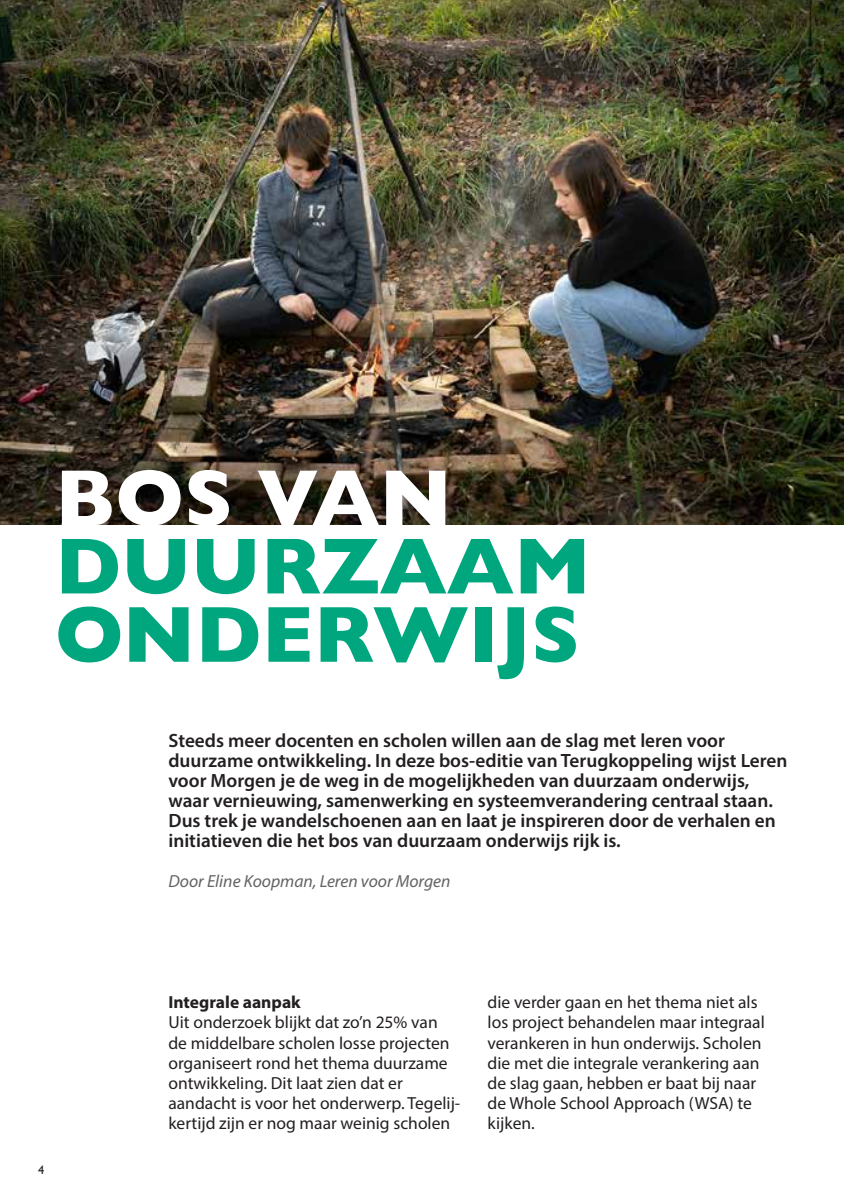
<style>
.page{position:relative;width:844px;height:1191px;background:#fff}
.page>*{position:absolute;margin:0;border:0;box-sizing:border-box;transform-origin:0 0}
.t1{font:700 80.5px/68.2px "Gill Sans";color:#00a77e}
.t2{font:700 80.5px "Gill Sans";color:#fff}
.t3{font:600 19.25px/20.1px "Myriad Pro";color:#231f20}
.t4{font:17.5px/20.1px "Myriad Pro";color:#231f20}
.t5{font:italic 17.5px "Myriad Pro";color:#636366}
.t6{font:700 17.5px "Myriad Pro";color:#231f20}
.t7{font:12.25px "Gill Sans";color:#231f20}
</style>
<div class="page">
<img style="left:0;top:0;width:843px;height:524px">
<h1 class="t2" style="left:55px;top:434px;width:398px">BOS VAN</h1>
<h1 class="t1" style="left:55px;top:530px;width:537px">DUURZAAM<br>ONDERWIJS</h1>
<p class="t3" style="left:168px;top:729px;width:620px">Steeds meer docenten en scholen willen aan de slag met leren voor duurzame ontwikkeling. In deze bos-editie van Terugkoppeling wijst Leren voor Morgen je de weg in de mogelijkheden van duurzaam onderwijs, waar vernieuwing, samenwerking en systeemverandering centraal staan.<br>Dus trek je wandelschoenen aan en laat je inspireren door de verhalen en initiatieven die het bos van duurzaam onderwijs rijk is.</p>
<p class="t5" style="left:168px;top:870px;width:283px">Door Eline Koopman, Leren voor Morgen</p>
<p class="t7" style="left:38px;top:1162px;width:8px">4</p>
<p class="t6" style="left:168px;top:991px;width:134px">Integrale aanpak</p>
<p class="t4" style="left:168px;top:1012px;width:293px">Uit onderzoek blijkt dat zo’n 25% van de middelbare scholen losse projecten organiseert rond het thema duurzame ontwikkeling. Dit laat zien dat er aandacht is voor het onderwerp. Tegelij&shy;kertijd zijn er nog maar weinig scholen</p>
<p class="t4" style="left:487px;top:992px;width:279px">die verder gaan en het thema niet als los project behandelen maar integraal verankeren in hun onderwijs. Scholen die met die integrale verankering aan de slag gaan, hebben er baat bij naar de Whole School Approach (WSA) te kijken.</p>
</div>
